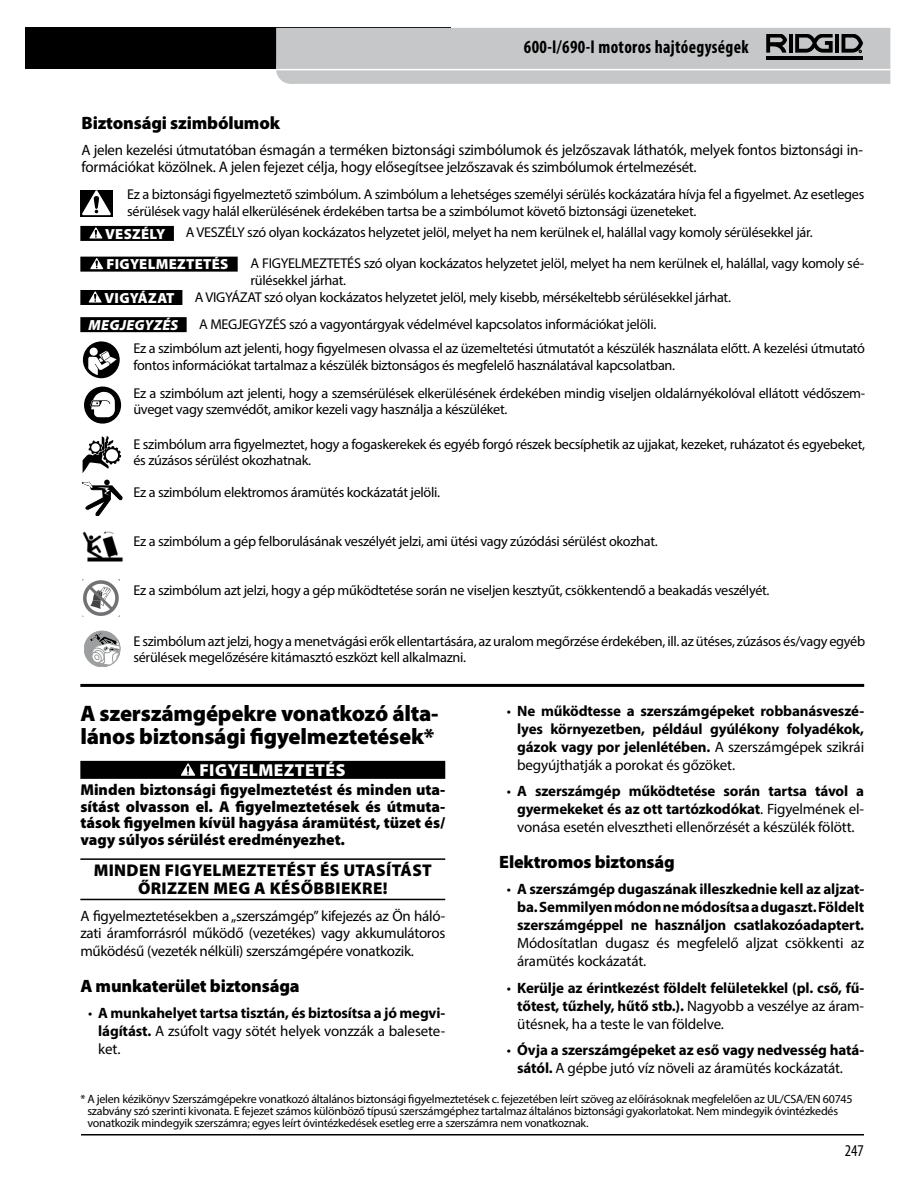
<style>
.page{position:relative;width:918px;height:1188px;background:#fff}
.page>*{position:absolute;margin:0;border:0;box-sizing:border-box;transform-origin:0 0}
.t1{font:900 22.5px/22.5px "Myriad Pro";letter-spacing:-.01em;color:#000}
.t2{font:700 condensed 18.6px "Myriad Pro";letter-spacing:.02em;color:#000;scale:.94 1}
.t3{font:900 17.85px "Myriad Pro";letter-spacing:-.01em;color:#000}
.t4{font:900 17.4px "Myriad Pro";letter-spacing:.03em;color:#fff}
.t5{font:900 16.95px/18px "Myriad Pro";letter-spacing:.02em;color:#000}
.t6{font:condensed 16.5px "Myriad Pro";color:#000}
.t7{font:900 15.75px/16.5px "Myriad Pro";color:#000;text-align:justify}
.t8{font:15.45px/17.5px "Myriad Pro";letter-spacing:-.01em;color:#000}
.t9{font:700 15px/18px "Myriad Pro";letter-spacing:-.01em;color:#000;text-align:justify}
.t10{font:15px/17.5px "Myriad Pro";letter-spacing:-.015em;color:#000;text-align:justify}
.t11{font:900 14.7px "Myriad Pro";letter-spacing:.02em;color:#fff}
.t12{font:italic 900 14.7px "Myriad Pro";letter-spacing:.02em;color:#fff}
.t13{font:14.25px/16.5px "Myriad Pro";letter-spacing:-.02em;color:#000}
.t14{font:12px/12px "Myriad Pro";letter-spacing:-.02em;color:#000}
.s1{font-size:15px}
.s2{font-weight:400}
</style>
<div class="page">
<div style="left:26px;top:28px;width:425px;height:41px;background:#000"></div>
<hr style="left:81px;top:1134px;width:783px;height:2px;background:#000">
<svg style="left:276px;top:28px;width:614px;height:56px;background:#bfc0c1"></svg>
<svg style="left:80px;top:191px;width:33px;height:26px"></svg>
<svg style="left:82px;top:191px;width:29px;height:24px"></svg>
<div style="left:80px;top:226px;width:94px;height:15px;background:#000"></div>
<svg style="left:89px;top:227px;width:14px;height:12px"></svg>
<div style="left:80px;top:257px;width:158px;height:15px;background:#000"></div>
<svg style="left:90px;top:258px;width:13px;height:11px"></svg>
<div style="left:80px;top:290px;width:102px;height:15px;background:#000"></div>
<svg style="left:89px;top:291px;width:13px;height:12px"></svg>
<div style="left:80px;top:317px;width:107px;height:15px;background:#000"></div>
<svg style="left:83px;top:341px;width:37px;height:37px"></svg>
<svg style="left:84px;top:387px;width:37px;height:37px"></svg>
<svg style="left:83px;top:436px;width:38px;height:37px"></svg>
<hr style="left:80px;top:684px;width:784px;height:3px;background:#000">
<div style="left:80px;top:761px;width:365px;height:18px;background:#000"></div>
<hr style="left:80px;top:858px;width:365px;height:2px;background:#000">
<hr style="left:80px;top:899px;width:365px;height:1px;background:#000">
<svg style="left:181px;top:763px;width:14px;height:13px"></svg>
<svg style="left:82px;top:480px;width:40px;height:36px"></svg>
<img style="left:82px;top:531px;width:42px;height:31px">
<div style="left:84px;top:631px;width:36px;height:36px;border:1px solid #9c9e9f;border-radius:50%"></div>
<svg style="left:85px;top:632px;width:35px;height:33px"></svg>
<svg style="left:82px;top:580px;width:38px;height:37px"></svg>
<h2 class="t2" style="left:524px;top:35px;width:241px">600-I/690-I motoros hajtóegységek</h2>
<p class="t3" style="left:82px;top:111px;width:200px">Biztonsági szimbólumok</p>
<p class="t8" style="left:82px;top:140px;width:783px"><span class="s1">A jelen kezelési útmutatóban és</span>magán a terméken biztonsági szimbólumok és jelzőszavak láthatók, melyek fontos biztonsági in&shy;formációkat közölnek. A jelen fejezet célja, hogy elősegítse<span class="s1">e jelzőszavak és szimbólumok értelmezését.</span></p>
<p class="t13" style="left:127px;top:186px;width:739px">Ez a biztonsági figyelmeztető szimbólum. A szimbólum a lehetséges személyi sérülés kockázatára hívja fel a figyelmet. Az esetleges sérülések vagy halál elkerülésének érdekében tartsa be a szimbólumot követő biztonsági üzeneteket.</p>
<p class="t11" style="left:105px;top:224px;width:61px">veszély</p>
<p class="t13" style="left:186px;top:224px;width:628px">A VESZÉLY szó olyan kockázatos helyzetet jelöl, melyet ha nem kerülnek el, halállal vagy komoly sérülésekkel jár.</p>
<p class="t11" style="left:107px;top:255px;width:123px">figyelmeztetés</p>
<p class="t13" style="left:251px;top:255px;width:615px">A FIGYELMEZTETÉS szó olyan kockázatos helyzetet jelöl, melyet ha nem kerülnek el, halállal, vagy komoly sé&shy;rülésekkel járhat.</p>
<p class="t11" style="left:104px;top:288px;width:10px">vigyázat</p>
<p class="t13" style="left:195px;top:288px;width:538px">A VIGYÁZAT szó olyan kockázatos helyzetet jelöl, mely kisebb, mérsékeltebb sérülésekkel járhat.</p>
<p class="t12" style="left:89px;top:315px;width:91px">MEGJEGYZÉS</p>
<p class="t13" style="left:133px;top:312px;width:733px;line-height:24.3px;text-indent:66px">A MEGJEGYZÉS szó a vagyontárgyak védelmével kapcsolatos információkat jelöli.<br>Ez a szimbólum azt jelenti, hogy figyelmesen olvassa el az üzemeltetési útmutatót a készülék használata előtt. A kezelési útmutató</p>
<p class="t13" style="left:133px;top:351px;width:733px;line-height:28px">fontos információkat tartalmaz a készülék biztonságos és megfelelő használatával kapcsolatban.<br>Ez a szimbólum azt jelenti, hogy a szemsérülések elkerülésének érdekében mindig viseljen oldalárnyékolóval ellátott védőszem-</p>
<p class="t13" style="left:133px;top:401px;width:376px">üveget vagy szemvédőt, amikor kezeli vagy használja a készüléket.</p>
<p class="t13" style="left:133px;top:436px;width:733px">E szimbólum arra figyelmeztet, hogy a fogaskerekek és egyéb forgó részek becsíphetik az ujjakat, kezeket, ruházatot és egyebeket, és zúzásos sérülést okozhatnak.</p>
<p class="t13" style="left:133px;top:484px;width:308px">Ez a szimbólum elektromos áramütés kockázatát jelöli.</p>
<p class="t13" style="left:133px;top:532px;width:526px">Ez a szimbólum a gép felborulásának veszélyét jelzi, ami ütési vagy zúzódási sérülést okozhat.</p>
<p class="t13" style="left:133px;top:582px;width:638px">Ez a szimbólum azt jelzi, hogy a gép működtetése során ne viseljen kesztyűt, csökkentendő a beakadás veszélyét.</p>
<p class="t13" style="left:133px;top:633px;width:733px">E szimbólum azt jelzi, hogy a menetvágási erők ellentartására, az uralom megőrzése érdekében, ill. az ütéses, zúzásos és/vagy egyéb sérülések megelőzésére kitámasztó eszközt kell alkalmazni.</p>
<h1 class="t1" style="left:80px;top:702px;width:360px">A szerszámgépekre vonatkozó álta&shy;lános biztonsági figyelmeztetések*</h1>
<p class="t4" style="left:199px;top:759px;width:148px">figyelmeztetés</p>
<p class="t7" style="left:80px;top:781px;width:366px">Minden biztonsági figyelmeztetést és minden uta&shy;sítást olvasson el. A figyelmeztetések és útmuta&shy;tások figyelmen kívül hagyása áramütést, tüzet és/ vagy súlyos sérülést eredményezhet.</p>
<p class="t5" style="left:94px;top:860px;width:121px">MINDEN FIGYELME</p>
<p class="t5" style="left:138px;top:860px;width:295px;text-indent:109px">ZTETÉST ÉS UTASÍTÁST<br>ŐRIZZEN MEG A KÉSŐBBIEKRE!</p>
<p class="t10" style="left:80px;top:907px;width:366px">A figyelmeztetésekben a „szerszámgép” kifejezés az Ön háló&shy;zati áramforrásról működő (vezetékes) vagy akkumulátoros működésű (vezeték nélküli) szerszámgépére vonatkozik.</p>
<p class="t3" style="left:80px;top:974px;width:221px">A munkaterület biztonsága</p>
<p class="t9" style="left:98px;top:1004px;width:348px;text-indent:-10px"><span class="s2">•</span> A munkahelyet tartsa tisztán, és biztosítsa a jó megvi&shy;lágítást. <span class="s2">A zsúfolt vagy sötét helyek vonzzák a balesete&shy;ket.</span></p>
<p class="t9" style="left:517px;top:701px;width:348px;text-indent:-10px"><span class="s2">•</span> Ne működtesse a szerszámgépeket robbanásveszé&shy;lyes környezetben, például gyúlékony folyadékok, gázok vagy por jelenlétében. <span class="s2">A szerszámgépek szikrái begyújthatják a porokat és gőzöket.</span></p>
<p class="t9" style="left:517px;top:782px;width:348px;text-indent:-10px"><span class="s2">•</span> A szerszámgép működtetése során tartsa távol a gyermekeket és az ott tartózkodókat<span class="s2">. Figyelmének el&shy;vonása esetén elvesztheti ellenőrzését a készülék fölött.</span></p>
<p class="t3" style="left:499px;top:850px;width:177px">Elektromos biztonság</p>
<p class="t9" style="left:517px;top:880px;width:348px;text-indent:-10px"><span class="s2">•</span> A szerszámgép dugaszának illeszkednie kell az aljzat&shy;ba. Semmilyen módon ne módosítsa a dugaszt. Földelt szerszámgéppel ne használjon csatlakozóadaptert.</p>
<p class="t10" style="left:517px;top:934px;width:348px;line-height:18px">Módosítatlan dugasz és megfelelő aljzat csökkenti az áramütés kockázatát.</p>
<p class="t9" style="left:517px;top:978px;width:348px;text-indent:-10px"><span class="s2">•</span> Kerülje az érintkezést földelt felületekkel (pl. cső, fű&shy;tőtest, tűzhely, hűtő stb.). <span class="s2">Nagyobb a veszélye az áram&shy;ütésnek, ha a teste le van földelve.</span></p>
<p class="t9" style="left:517px;top:1041px;width:348px;text-indent:-10px"><span class="s2">•</span> Óvja a szerszámgépeket az eső vagy nedvesség hatá&shy;sától. <span class="s2">A gépbe jutó víz növeli az áramütés kockázatát.</span></p>
<p class="t14" style="left:87px;top:1092px;width:767px;text-indent:-7px">* A jelen kézikönyv Szerszámgépekre vonatkozó általános biztonsági figyelmeztetések c. fejezetében leírt szöveg az előírásoknak megfelelően az UL/CSA/EN 60745 szabvány szó szerinti kivonata. E fejezet számos különböző típusú szerszámgéphez tartalmaz általános biztonsági gyakorlatokat. Nem mindegyik óvintézkedés vonatkozik mindegyik szerszámra; egyes leírt óvintézkedések esetleg erre a szerszámra nem vonatkoznak.</p>
<p class="t6" style="left:845px;top:1141px;width:21px">247</p>
</div>
